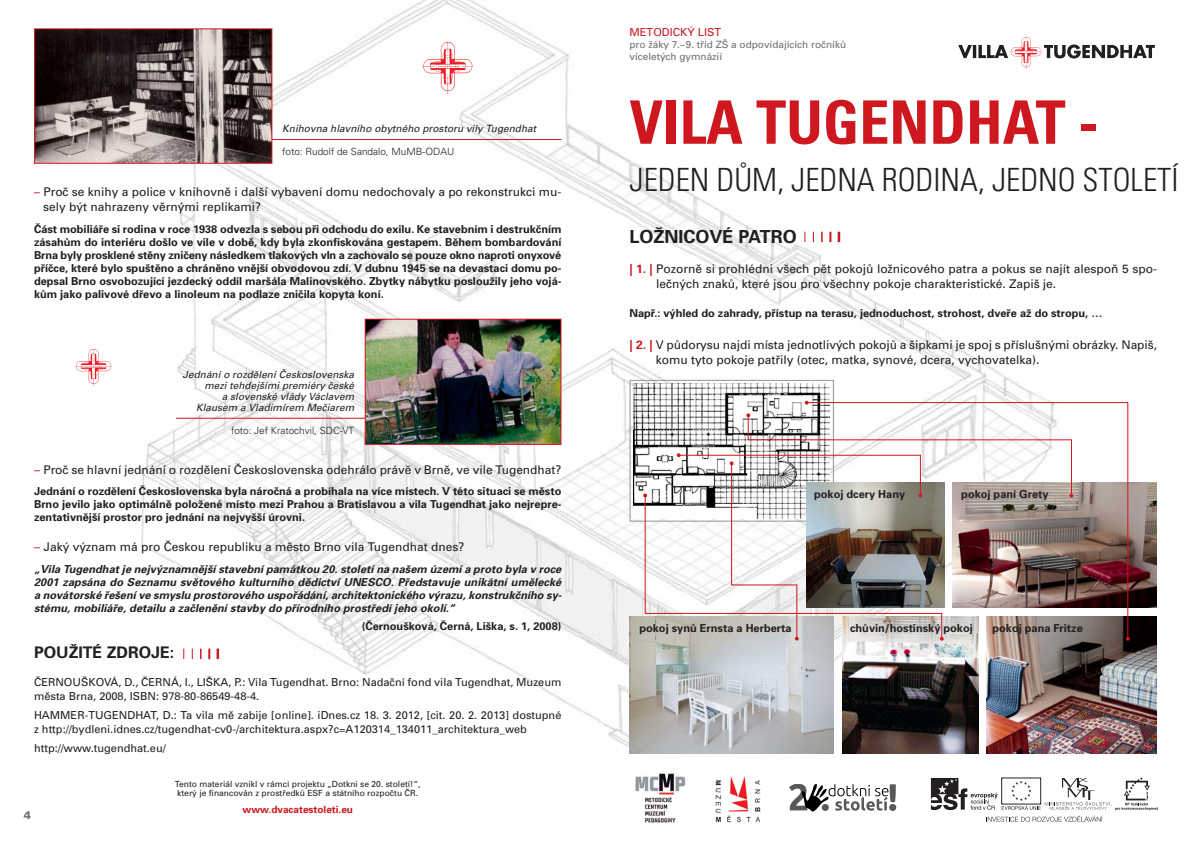
<style>
.page{position:relative;width:1191px;height:842px;background:#fff}
.page>*{position:absolute;margin:0;border:0;box-sizing:border-box;transform-origin:0 0}
.t1{font:700 condensed 60px "Univers CE";color:#ce171e}
.t2{font:300 condensed 32px "Univers CE";color:#231f20}
.t3{font:700 18px "Univers CE";color:#231f20}
.t4{font:700 16px "Univers CE";color:#231f20}
.t5{font:12px/15px "Univers CE";color:#231f20}
.t6{font:700 11px/13px "Univers CE";color:#231f20;text-align:justify}
.t7{font:italic 700 11px/13px "Univers CE";letter-spacing:.005em;color:#231f20;text-align:justify}
.t8{font:11px/13.5px "Univers CE";color:#231f20}
.t9{font:11px "Univers CE";color:#ce171e}
.t10{font:900 11px "Univers CE";color:#6d6e70}
.t11{font:italic 10px/11px "Univers CE";letter-spacing:.005em;color:#231f20;text-align:right}
.t12{font:10px/12px "Univers CE";color:#6d6e70}
.t13{font:300 10px "Univers CE";color:#231f20}
.t14{font:700 10px "Univers CE";color:#ce171e}
.t15{font:8.5px/9px "Univers CE";color:#231f20}
.s1{color:#ce171e}
.s2{font-weight:700;color:#ce171e}
</style>
<div class="page">
<img style="left:139px;top:0;width:997px;height:753px">
<hr style="left:176px;top:418px;width:200px;height:1px;background:#ce171e">
<hr style="left:207px;top:139px;width:354px;height:1px;background:#ce171e">
<svg style="left:789px;top:784px;width:107px;height:27px"></svg>
<svg style="left:986px;top:816px;width:116px;height:6px"></svg>
<svg style="left:931px;top:778px;width:227px;height:32px"></svg>
<img style="left:635px;top:773px;width:51px;height:50px">
<img style="left:715px;top:776px;width:46px;height:47px">
<svg style="left:958px;top:36px;width:196px;height:33px"></svg>
<svg style="left:829px;top:232px;width:2px;height:10px"></svg>
<svg style="left:837px;top:232px;width:3px;height:10px"></svg>
<img style="left:1128px;top:483px;width:29px;height:124px">
<img style="left:986px;top:617px;width:171px;height:136px">
<img style="left:629px;top:617px;width:204px;height:136px">
<img style="left:842px;top:641px;width:136px;height:112px">
<img style="left:634px;top:383px;width:195px;height:135px">
<div style="left:629px;top:380px;width:205px;height:142px;border:1px solid #939598"></div>
<img style="left:367px;top:321px;width:192px;height:122px">
<div style="left:365px;top:319px;width:196px;height:126px;border:1px solid #ce171e"></div>
<svg style="left:805px;top:402px;width:323px;height:237px"></svg>
<svg style="left:1125px;top:637px;width:4px;height:4px"></svg>
<svg style="left:804px;top:401px;width:4px;height:4px"></svg>
<svg style="left:644px;top:495px;width:32px;height:145px"></svg>
<svg style="left:643px;top:493px;width:4px;height:4px"></svg>
<img style="left:36px;top:30px;width:234px;height:132px">
<div style="left:34px;top:28px;width:238px;height:136px;border:1px solid #ce171e"></div>
<svg style="left:421px;top:41px;width:54px;height:53px"></svg>
<svg style="left:75px;top:348px;width:37px;height:38px"></svg>
<svg style="left:208px;top:649px;width:2px;height:10px"></svg>
<svg style="left:216px;top:649px;width:3px;height:10px"></svg>
<img style="left:676px;top:413px;width:397px;height:228px">
<p class="t11" style="left:282px;top:123px;width:257px">Knihovna hlavního obytného prostoru vily Tugendhat</p>
<p class="t13" style="left:282px;top:147px;width:174px">foto: Rudolf de Sandalo, MuMB-ODAU</p>
<p class="t5" style="left:43px;top:185px;width:520px;text-indent:-9px"><span class="s1">–</span> Proč se knihy a police v knihovně i další vybavení domu nedochovaly a po rekonstrukci mu&shy;sely být nahrazeny věrnými replikami?</p>
<p class="t6" style="left:34px;top:223px;width:529px">Část mobiliáře si rodina v roce 1938 odvezla s sebou při odchodu do exilu. Ke stavebním i destrukčním zásahům do interiéru došlo ve vile v době, kdy byla zkonfiskována gestapem. Během bombardování Brna byly prosklené stěny zničeny následkem tlakových vln a zachovalo se pouze okno naproti onyxové příčce, které bylo spuštěno a chráněno vnější obvodovou zdí. V dubnu 1945 se na devastaci domu po&shy;depsal Brno osvobozující jezdecký oddíl maršála Malinovského. Zbytky nábytku posloužily jeho vojá&shy;kům jako palivové dřevo a linoleum na podlaze zničila kopyta koní.</p>
<p class="t11" style="left:183px;top:370px;width:175px">Jednání o rozdělení Československa mezi tehdejšími premiéry české<br>a slovenské vlády Václavem<br>Klausem a Vladimírem Mečiarem</p>
<p class="t13" style="left:231px;top:427px;width:125px">foto: Jef Kratochvil, SDC-VT</p>
<p class="t5" style="left:34px;top:463px;width:529px"><span class="s1">–</span> Proč se hlavní jednání o rozdělení Československa odehrálo právě v Brně, ve vile Tugendhat?</p>
<p class="t6" style="left:34px;top:486px;width:529px">Jednání o rozdělení Československa byla náročná a probíhala na více místech. V této situaci se město Brno jevilo jako optimálně položené místo mezi Prahou a Bratislavou a vila Tugendhat jako nejrepre&shy;zentativnější prostor pro jednání na nejvyšší úrovni.</p>
<p class="t5" style="left:34px;top:540px;width:432px"><span class="s1">–</span> Jaký význam má pro Českou republiku a město Brno vila Tugendhat dnes?</p>
<p class="t7" style="left:34px;top:563px;width:531px">„Vila Tugendhat je nejvýznamnější stavební památkou 20.století na našem území a proto byla v roce 2001 zapsána do Seznamu světového kulturního dědictví UNESCO. Představuje unikátní umělecké a novátorské řešení ve smyslu prostorového uspořádání,architektonického výrazu,konstrukčního sy&shy;stému, mobiliáře, detailu a začlenění stavby do přírodního prostředí jeho okolí.“</p>
<p class="t6" style="left:362px;top:621px;width:201px">(Černoušková, Černá, Liška, s. 1, 2008)</p>
<h3 class="t4" style="left:34px;top:646px;width:142px">POUŽITÉ ZDROJE:</h3>
<p class="t8" style="left:34px;top:677px;width:529px">ČERNOUŠKOVÁ, D., ČERNÁ, I., LIŠKA, P.: Vila Tugendhat. Brno: Nadační fond vila Tugendhat, Muzeum města Brna, 2008, ISBN: 978-80-86549-48-4.</p>
<p class="t8" style="left:34px;top:709px;width:529px">HAMMER-TUGENDHAT, D.: Ta vila mě zabije [online]. iDnes.cz 18. 3. 2012, [cit. 20. 2. 2013] dostupné z http://bydleni.idnes.cz/tugendhat-cv0-/architektura.aspx?c=A120314_134011_architektura_web</p>
<p class="t8" style="left:34px;top:742px;width:133px">http://www.tugendhat.eu/</p>
<p class="t10" style="left:24px;top:811px;width:9px">4</p>
<p class="t10" style="left:24px;top:811px;width:9px">1</p>
<p class="t15" style="left:175px;top:780px;width:247px">Tento materiál vznikl v rámci projektu „Dotkni se 20. století!“, který je financován z prostředků ESF a státního rozpočtu ČR.</p>
<p class="t14" style="left:242px;top:806px;width:112px">www.dvacatestoleti.eu</p>
<p class="t9" style="left:629px;top:28px;width:93px">METODICKÝ LIST</p>
<p class="t12" style="left:629px;top:40px;width:218px">pro žáky 7.–9. tříd ZŠ a odpovídajících ročníků víceletých gymnázií</p>
<h1 class="t1" style="left:629px;top:100px;width:471px">VILA TUGENDHAT -</h1>
<h2 class="t2" style="left:629px;top:168px;width:550px">JEDEN DŮM, JEDNA RODINA, JEDNO STOLETÍ</h2>
<h3 class="t3" style="left:629px;top:230px;width:169px">LOŽNICOVÉ PATRO</h3>
<p class="t5" style="left:656px;top:262px;width:502px;text-indent:-26px"><span class="s2">| 1. |</span> Pozorně si prohlédni všech pět pokojů ložnicového patra a pokus se najít alespoň 5 spo&shy;lečných znaků, které jsou pro všechny pokoje charakteristické. Zapiš je.</p>
<p class="t6" style="left:629px;top:308px;width:474px">Např.: výhled do zahrady, přístup na terasu, jednoduchost, strohost, dveře až do stropu, …</p>
<p class="t5" style="left:656px;top:338px;width:503px;text-indent:-26px"><span class="s2">| 2. |</span> V půdorysu najdi místa jednotlivých pokojů a šipkami je spoj s příslušnými obrázky. Napiš, komu tyto pokoje patřily (otec, matka, synové, dcera, vychovatelka).</p>
<p class="t6" style="left:814px;top:488px;width:92px">pokoj dcery Hany</p>
<p class="t6" style="left:961px;top:488px;width:89px">pokoj paní Grety</p>
<p class="t6" style="left:639px;top:622px;width:154px">pokoj synů Ernsta a Herberta</p>
<p class="t6" style="left:850px;top:622px;width:124px">chůvin/hostinský pokoj</p>
<p class="t6" style="left:992px;top:622px;width:92px">pokoj pana Fritze</p>
</div>
